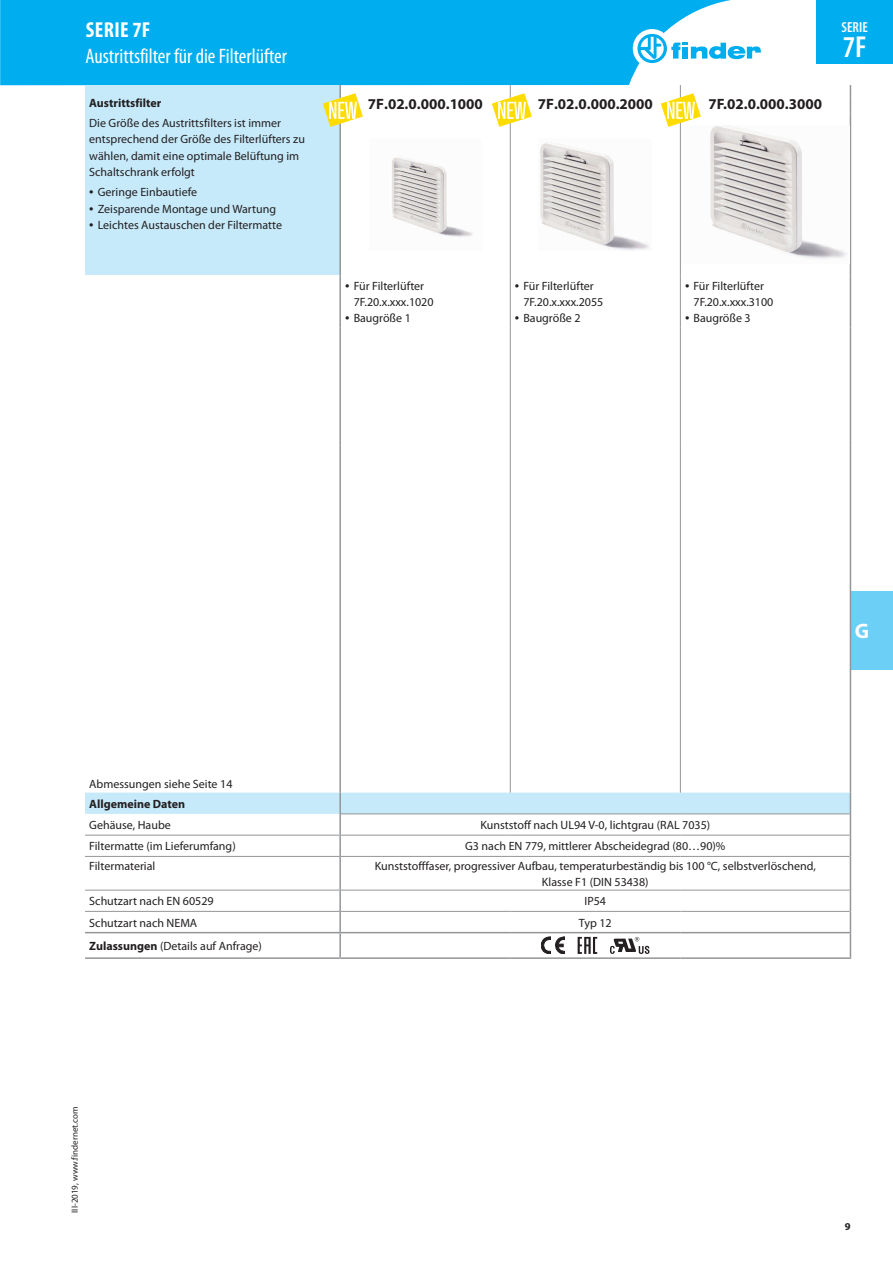
<style>
.page{position:relative;width:893px;height:1263px;background:#fff}
.page>*{position:absolute;margin:0;border:0;box-sizing:border-box;transform-origin:0 0}
.t1{font:600 condensed 30.3px "Myriad Pro";color:#fff}
.t2{font:700 condensed 21.75px "Myriad Pro";letter-spacing:.02em;color:#fff}
.t3{font:condensed 21px "Myriad Pro";color:#fff}
.t4{font:700 21px "Myriad Pro";color:#fff}
.t5{font:700 15px "Myriad Pro";color:#231f20}
.t6{font:600 condensed 14.55px "Myriad Pro";color:#fff}
.t7{font:12px/16.2px "Myriad Pro";color:#231f20}
.t8{font:700 12px "Myriad Pro";color:#231f20}
.t9{font:700 10.5px "Myriad Pro";color:#231f20}
.t10{font:9px "Myriad Pro";color:#231f20}
.s1{font-size:15.75px}
.s2{font-weight:700}
</style>
<div class="page">
<div style="left:850px;top:591px;width:43px;height:79px;background:#6bcff6"></div>
<div style="left:0;top:0;width:731px;height:85px;background:#00aeef"></div>
<div style="left:633px;top:29px;width:38px;height:39px;background:#fff;border-radius:50%"></div>
<svg style="left:637px;top:34px;width:124px;height:29px"></svg>
<div style="left:816px;top:0;width:77px;height:64px;background:#00aeef"></div>
<div style="left:85px;top:85px;width:255px;height:190px;background:#c6eafa"></div>
<hr style="left:85px;top:856px;width:255px;height:1px;background:#939598">
<hr style="left:85px;top:890px;width:255px;height:1px;background:#939598">
<hr style="left:85px;top:932px;width:255px;height:1px;background:#939598">
<svg style="left:850px;top:85px;width:1px;height:28px"></svg>
<hr style="left:850px;top:113px;width:1px;height:163px;background:#939598">
<hr style="left:850px;top:276px;width:1px;height:51px;background:#939598">
<hr style="left:850px;top:327px;width:1px;height:118px;background:#939598">
<hr style="left:850px;top:445px;width:1px;height:348px;background:#939598">
<hr style="left:85px;top:957px;width:255px;height:2px;background:#939598">
<hr style="left:340px;top:957px;width:170px;height:2px;background:#939598">
<hr style="left:510px;top:957px;width:170px;height:2px;background:#939598">
<hr style="left:680px;top:957px;width:171px;height:2px;background:#939598">
<hr style="left:339px;top:933px;width:2px;height:24px;background:#939598">
<hr style="left:510px;top:113px;width:1px;height:163px;background:#939598">
<hr style="left:680px;top:113px;width:1px;height:163px;background:#939598">
<hr style="left:510px;top:276px;width:1px;height:51px;background:#939598">
<hr style="left:680px;top:276px;width:1px;height:51px;background:#939598">
<svg style="left:85px;top:793px;width:766px;height:63px"></svg>
<hr style="left:850px;top:856px;width:1px;height:34px;background:#939598">
<svg style="left:850px;top:890px;width:1px;height:67px"></svg>
<hr style="left:510px;top:327px;width:1px;height:118px;background:#939598">
<hr style="left:680px;top:327px;width:1px;height:118px;background:#939598">
<hr style="left:510px;top:445px;width:1px;height:348px;background:#939598">
<hr style="left:680px;top:445px;width:1px;height:348px;background:#939598">
<hr style="left:341px;top:813px;width:169px;height:1px;background:#939598">
<hr style="left:510px;top:813px;width:170px;height:1px;background:#939598">
<hr style="left:680px;top:813px;width:170px;height:1px;background:#939598">
<hr style="left:339px;top:814px;width:2px;height:21px;background:#939598">
<hr style="left:340px;top:835px;width:170px;height:1px;background:#939598">
<hr style="left:510px;top:835px;width:170px;height:1px;background:#939598">
<hr style="left:680px;top:835px;width:170px;height:1px;background:#939598">
<hr style="left:339px;top:835px;width:2px;height:21px;background:#939598">
<hr style="left:340px;top:856px;width:170px;height:1px;background:#939598">
<hr style="left:510px;top:856px;width:170px;height:1px;background:#939598">
<hr style="left:680px;top:856px;width:170px;height:1px;background:#939598">
<hr style="left:339px;top:857px;width:2px;height:33px;background:#939598">
<hr style="left:340px;top:890px;width:170px;height:1px;background:#939598">
<hr style="left:510px;top:890px;width:170px;height:1px;background:#939598">
<hr style="left:680px;top:890px;width:170px;height:1px;background:#939598">
<hr style="left:339px;top:890px;width:2px;height:21px;background:#939598">
<hr style="left:339px;top:912px;width:2px;height:20px;background:#939598">
<hr style="left:340px;top:932px;width:170px;height:1px;background:#939598">
<hr style="left:510px;top:932px;width:170px;height:1px;background:#939598">
<hr style="left:680px;top:932px;width:171px;height:1px;background:#939598">
<hr style="left:339px;top:113px;width:2px;height:163px;background:#939598">
<hr style="left:339px;top:276px;width:2px;height:51px;background:#939598">
<hr style="left:339px;top:327px;width:2px;height:118px;background:#939598">
<hr style="left:339px;top:445px;width:2px;height:348px;background:#939598">
<hr style="left:85px;top:911px;width:255px;height:1px;background:#939598">
<hr style="left:340px;top:911px;width:170px;height:1px;background:#939598">
<hr style="left:510px;top:911px;width:170px;height:1px;background:#939598">
<hr style="left:680px;top:911px;width:170px;height:1px;background:#939598">
<img style="left:392px;top:157px;width:81px;height:80px">
<img style="left:540px;top:142px;width:109px;height:108px">
<img style="left:710px;top:126px;width:137px;height:133px">
<svg style="left:541px;top:937px;width:24px;height:17px"></svg>
<svg style="left:610px;top:937px;width:39px;height:17px"></svg>
<svg style="left:578px;top:937px;width:19px;height:17px"></svg>
<svg style="left:323px;top:85px;width:39px;height:42px"></svg>
<svg style="left:492px;top:85px;width:39px;height:42px"></svg>
<svg style="left:661px;top:85px;width:39px;height:42px"></svg>
<h2 class="t2" style="left:86px;top:17px;width:66px">SERIE 7F</h2>
<h3 class="t3" style="left:85px;top:43px;width:203px">Austrittsfilter für die Filterlüfter</h3>
<p class="t8" style="left:89px;top:95px;width:74px">Austrittsfilter</p>
<p class="t7" style="left:89px;top:115px;width:217px">Die Größe des Austrittsfilters ist immer entsprechend der Größe des Filterlüfters zu wählen, damit eine optimale Belüftung im Schaltschrank erfolgt</p>
<p class="t7" style="left:89px;top:184px;width:109px"><span class="s1">•</span> Geringe Einbautiefe</p>
<p class="t7" style="left:89px;top:200px;width:188px"><span class="s1">•</span> Zeisparende Montage und Wartung</p>
<p class="t7" style="left:89px;top:216px;width:194px"><span class="s1">•</span> Leichtes Austauschen der Filtermatte</p>
<p class="t5" style="left:368px;top:94px;width:117px">7F.02.0.000.1000</p>
<p class="t5" style="left:538px;top:94px;width:117px">7F.02.0.000.2000</p>
<p class="t5" style="left:708px;top:94px;width:115px">7F.02.0.000.3000</p>
<p class="t6" style="left:842px;top:19px;width:28px">SERIE</p>
<h1 class="t1" style="left:843px;top:30px;width:25px">7F</h1>
<p class="t7" style="left:354px;top:277px;width:81px;text-indent:-9px"><span class="s1">•</span> Für Filterlüfter<br>7F.20.x.xxx.1020</p>
<p class="t7" style="left:345px;top:310px;width:67px"><span class="s1">•</span> Baugröße 1</p>
<p class="t7" style="left:523px;top:277px;width:81px;text-indent:-9px"><span class="s1">•</span> Für Filterlüfter<br>7F.20.x.xxx.2055</p>
<p class="t7" style="left:515px;top:310px;width:67px"><span class="s1">•</span> Baugröße 2</p>
<p class="t7" style="left:693px;top:277px;width:81px;text-indent:-9px"><span class="s1">•</span> Für Filterlüfter<br>7F.20.x.xxx.3100</p>
<p class="t7" style="left:685px;top:310px;width:67px"><span class="s1">•</span> Baugröße 3</p>
<h3 class="t4" style="left:855px;top:618px;width:16px">G</h3>
<p class="t7" style="left:89px;top:776px;width:145px">Abmessungen siehe Seite 14</p>
<p class="t8" style="left:89px;top:796px;width:97px">Allgemeine Daten</p>
<p class="t7" style="left:89px;top:817px;width:83px">Gehäuse, Haube</p>
<p class="t7" style="left:480px;top:817px;width:231px">Kunststoff nach UL94 V-0, lichtgrau (RAL 7035)</p>
<p class="t7" style="left:89px;top:838px;width:148px">Filtermatte (im Lieferumfang)</p>
<p class="t7" style="left:465px;top:838px;width:262px">G3 nach EN 779, mittlerer Abscheidegrad (80…90)%</p>
<p class="t7" style="left:89px;top:857px;width:68px">Filtermaterial</p>
<p class="t7" style="left:375px;top:857px;width:443px;text-align:center">Kunststofffaser, progressiver Aufbau, temperaturbeständig bis 100 °C, selbstverlöschend,<br>Klasse F1 (DIN 53438)</p>
<p class="t7" style="left:89px;top:893px;width:126px">Schutzart nach EN 60529</p>
<p class="t7" style="left:584px;top:893px;width:23px">IP54</p>
<p class="t7" style="left:89px;top:914px;width:109px">Schutzart nach NEMA</p>
<p class="t7" style="left:579px;top:914px;width:34px">Typ 12</p>
<p class="t7" style="left:89px;top:937px;width:174px"><span class="s2">Zulassungen</span> (Details auf Anfrage)</p>
<p class="t10" style="left:69px;top:1213px;width:108px;rotate:-90deg">III-2019, www.findernet.com</p>
<p class="t9" style="left:845px;top:1219px;width:7px">9</p>
</div>
